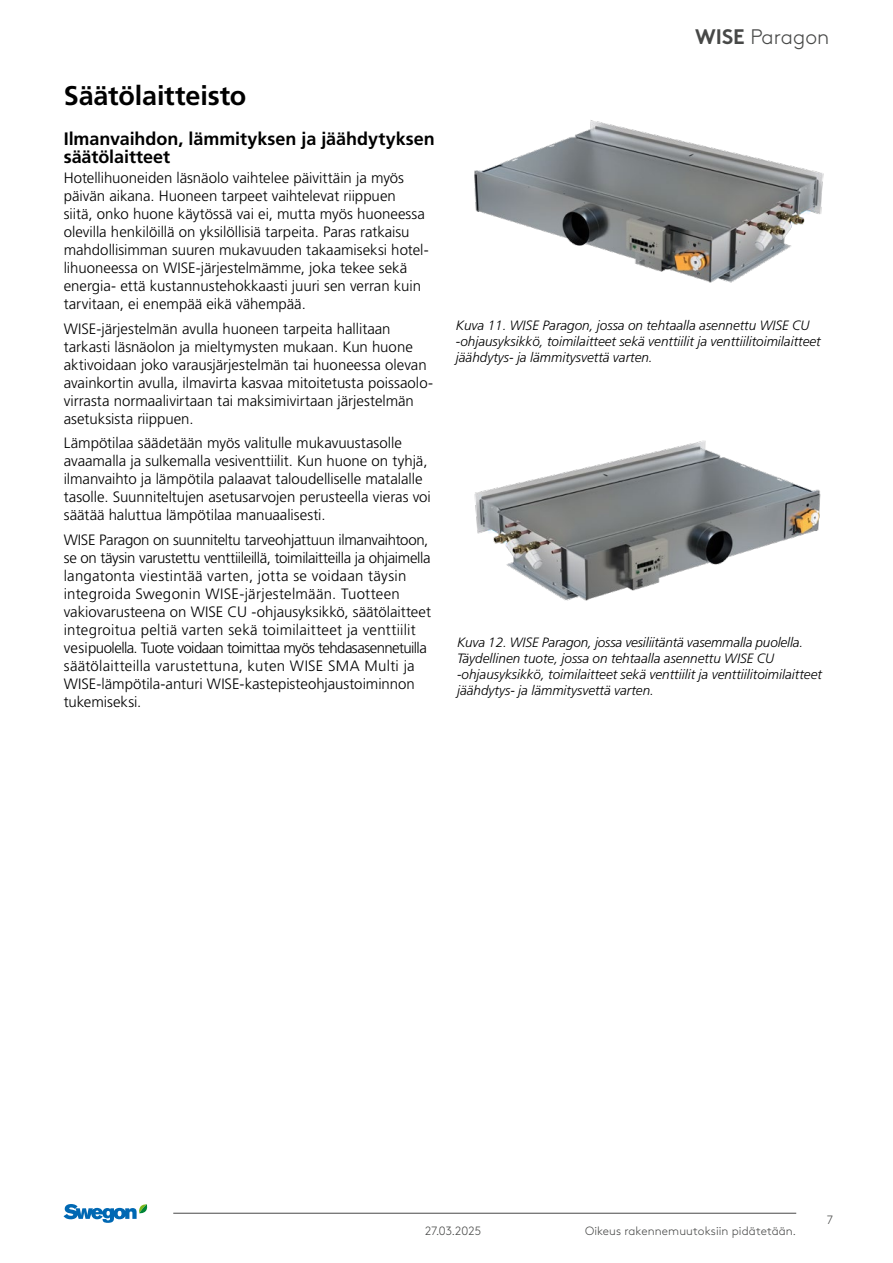
<style>
.page{position:relative;width:893px;height:1263px;background:#fff}
.page>*{position:absolute;margin:0;border:0;box-sizing:border-box;transform-origin:0 0}
.t1{font:700 27px "Frutiger LT Pro";letter-spacing:-.005em;color:#000}
.t2{font:300 21px "Swegon Brown";color:#474847}
.t3{font:700 18px/18px "Frutiger LT Pro";letter-spacing:-.005em;color:#000}
.t4{font:300 15px/18px "Frutiger LT Pro";letter-spacing:-.005em;color:#000}
.t5{font:italic 300 13.5px/16.2px "Frutiger LT Pro";color:#000}
.t6{font:300 12px "Swegon Brown";letter-spacing:.005em;color:#474847}
.s1{font-weight:700}
</style>
<div class="page">
<hr style="left:173px;top:1213px;width:623px;height:1px;background:#474847">
<svg style="left:64px;top:1204px;width:84px;height:19px"></svg>
<img style="left:474px;top:120px;width:350px;height:163px">
<img style="left:474px;top:440px;width:347px;height:161px">
<h1 class="t1" style="left:64px;top:80px;width:184px">Säätölaitteisto</h1>
<p class="t3" style="left:64px;top:130px;width:373px">Ilmanvaihdon, lämmityksen ja jäähdytyksen säätölaitteet</p>
<p class="t4" style="left:64px;top:169px;width:367px">Hotellihuoneiden läsnäolo vaihtelee päivittäin ja myös päivän aikana. Huoneen tarpeet vaihtelevat riippuen<br>siitä, onko huone käytössä vai ei, mutta myös huoneessa olevilla henkilöillä on yksilöllisiä tarpeita. Paras ratkaisu mahdollisimman suuren mukavuuden takaamiseksi hotel&shy;lihuoneessa on WISE-järjestelmämme, joka tekee sekä energia- että kustannustehokkaasti juuri sen verran kuin tarvitaan, ei enempää eikä vähempää.</p>
<p class="t4" style="left:64px;top:320px;width:371px">WISE-järjestelmän avulla huoneen tarpeita hallitaan tarkasti läsnäolon ja mieltymysten mukaan. Kun huone aktivoidaan joko varausjärjestelmän tai huoneessa olevan avainkortin avulla, ilmavirta kasvaa mitoitetusta poissaolo&shy;virrasta normaalivirtaan tai maksimivirtaan järjestelmän asetuksista riippuen.</p>
<p class="t4" style="left:64px;top:434px;width:369px">Lämpötilaa säädetään myös valitulle mukavuustasolle avaamalla ja sulkemalla vesiventtiilit. Kun huone on tyhjä, ilmanvaihto ja lämpötila palaavat taloudelliselle matalalle tasolle. Suunniteltujen asetusarvojen perusteella vieras voi säätää haluttua lämpötilaa manuaalisesti.</p>
<p class="t4" style="left:64px;top:530px;width:369px">WISE Paragon on suunniteltu tarveohjattuun ilmanvaihtoon, se on täysin varustettu venttiileillä, toimilaitteilla ja ohjaimella langatonta viestintää varten, jotta se voidaan täysin integroida Swegonin WISE-järjestelmään. Tuotteen vakiovarusteena on WISE CU -ohjausyksikkö, säätölaitteet integroitua peltiä varten sekä toimilaitteet ja venttiilit vesipuolella. Tuote voidaan toimittaa myös tehdasasennetuilla säätölaitteilla varustettuna, kuten WISE SMA Multi ja WISE-lämpötila-anturi WISE-kastepisteohjaustoiminnon tukemiseksi.</p>
<h2 class="t2" style="left:695px;top:22px;width:136px"><span class="s1">WISE</span> Paragon</h2>
<p class="t5" style="left:456px;top:317px;width:366px">Kuva 11. WISE Paragon, jossa on tehtaalla asennettu WISE CU -ohjausyksikkö, toimilaitteet sekä venttiilit ja venttiilitoimilaitteet jäähdytys- ja lämmitysvettä varten.</p>
<p class="t5" style="left:457px;top:634px;width:366px">Kuva 12. WISE Paragon, jossa vesiliitäntä vasemmalla puolella.<br>Täydellinen tuote, jossa on tehtaalla asennettu WISE CU -ohjausyksikkö, toimilaitteet sekä venttiilit ja venttiilitoimilaitteet jäähdytys- ja lämmitysvettä varten.</p>
<p class="t6" style="left:425px;top:1221px;width:58px">27.03.2025</p>
<p class="t6" style="left:585px;top:1221px;width:213px">Oikeus rakennemuutoksiin pidätetään.</p>
<p class="t6" style="left:827px;top:1211px;width:8px">7</p>
</div>
